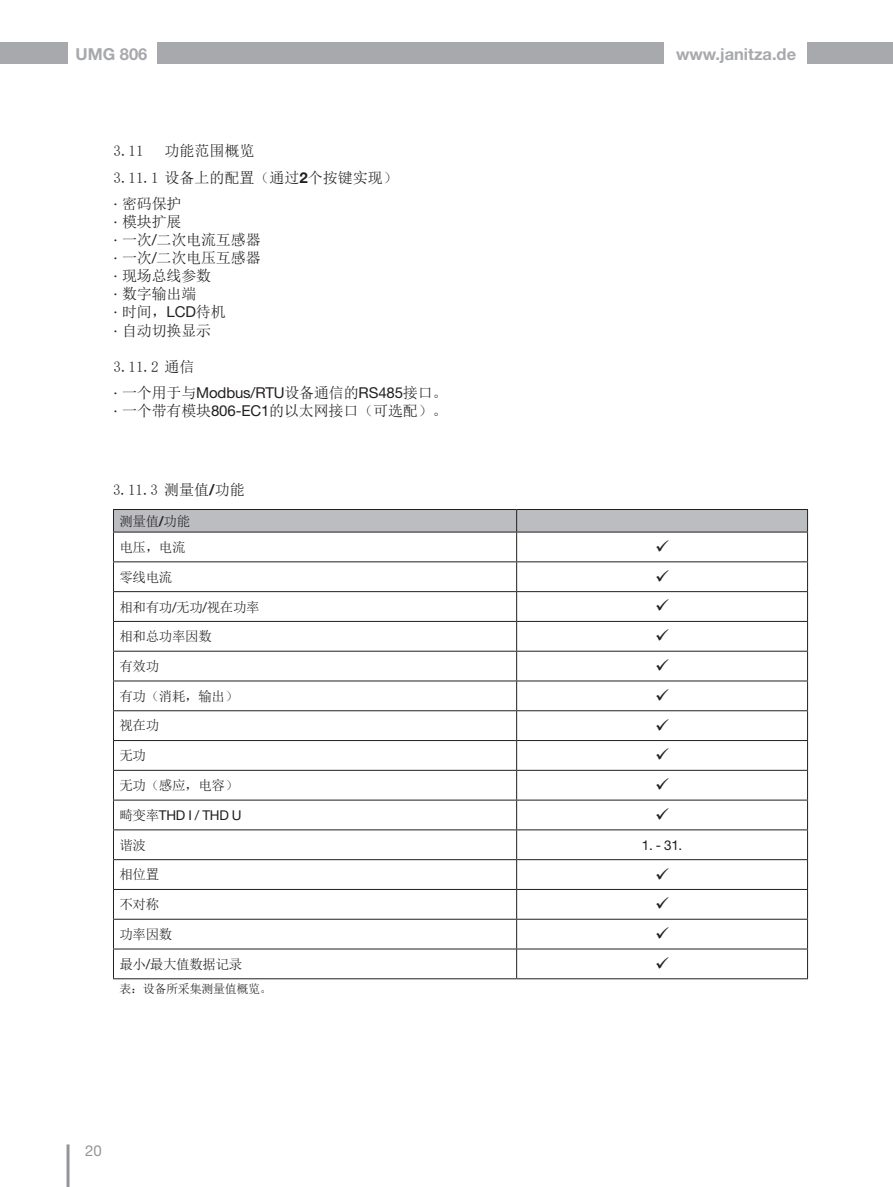
<style>
.page{position:relative;width:893px;height:1187px;background:#fff}
.page>*{position:absolute;margin:0;border:0;box-sizing:border-box;transform-origin:0 0}
.t1{font:700 16.5px "Helvetica Neue LT";color:#a8a9ad}
.t2{font:15px "Sim Sun";letter-spacing:-.01em;color:#231f20}
.t3{font:15px "Helvetica Neue LT";letter-spacing:-.01em;color:#231f20}
.t4{font:15px "Helvetica Neue LT";color:#939598}
._18_9pt_Tabellenzell{font:13.5px "Sim Sun";letter-spacing:-.025em;color:#231f20}
._18_9pt_Tabellenzell-2{font:13.5px "Helvetica Neue LT";letter-spacing:-.025em;color:#231f20}
._18_9pt_Tabellenkopf{font:13.5px "Sim Sun";color:#231f20}
._18_8pt_Tabfuss_u_Bi{font:12px "Sim Sun";letter-spacing:-.025em;color:#231f20}
.s1{font-family:"Helvetica Neue LT";font-weight:700}
.s2{font-family:"Helvetica Neue LT"}
.s3{font-family:"Sim Sun"}
</style>
<div class="page">
<hr style="left:67px;top:1144px;width:3px;height:42px;background:#939598">
<div style="left:0;top:43px;width:68px;height:21px;background:#a8a9ad"></div>
<div style="left:157px;top:43px;width:506px;height:21px;background:#a8a9ad"></div>
<div style="left:808px;top:43px;width:85px;height:21px;background:#a8a9ad"></div>
<hr style="left:113px;top:978px;width:404px;height:1px;background:#231f20">
<hr style="left:517px;top:978px;width:291px;height:1px;background:#231f20">
<svg style="left:113px;top:509px;width:695px;height:469px"></svg>
<p class="t1" style="left:76px;top:44px;width:73px">UMG 806</p>
<p class="t1" style="left:676px;top:44px;width:122px">www.janitza.de</p>
<p class="t2" style="left:114px;top:143px;width:31px">3.11</p>
<p class="t2" style="left:165px;top:143px;width:92px">功能范围概览</p>
<p class="t2" style="left:114px;top:170px;width:286px">3.11.1 设备上的配置（通过<span class="s1">2</span>个按键实现）</p>
<p class="t2" style="left:114px;top:196px;width:70px"><span class="s2">·</span> 密码保护</p>
<p class="t2" style="left:114px;top:214px;width:70px"><span class="s2">·</span> 模块扩展</p>
<p class="t2" style="left:114px;top:232px;width:149px"><span class="s2">·</span> 一次<span class="s2">/</span>二次电流互感器</p>
<p class="t2" style="left:114px;top:250px;width:149px"><span class="s2">·</span> 一次<span class="s2">/</span>二次电压互感器</p>
<p class="t2" style="left:114px;top:268px;width:99px"><span class="s2">·</span> 现场总线参数</p>
<p class="t2" style="left:114px;top:286px;width:84px"><span class="s2">·</span> 数字输出端</p>
<p class="t2" style="left:114px;top:304px;width:114px"><span class="s2">·</span> 时间，<span class="s2">LCD</span>待机</p>
<p class="t2" style="left:114px;top:322px;width:99px"><span class="s2">·</span> 自动切换显示</p>
<p class="t2" style="left:114px;top:358px;width:83px">3.11.2 通信</p>
<p class="t3" style="left:114px;top:384px;width:335px">· <span class="s3">一个用于与</span>Modbus/RTU<span class="s3">设备通信的</span>RS485<span class="s3">接口。</span></p>
<p class="t2" style="left:114px;top:403px;width:336px"><span class="s2">·</span> 一个带有模块<span class="s2">806-EC1</span>的以太网接口（可选配）。</p>
<p class="t2" style="left:113px;top:481px;width:133px">3.11.3 测量值<span class="s1">/</span>功能</p>
<p class="_18_9pt_Tabellenkopf" style="left:119px;top:514px;width:72px">测量值<span class="s1">/</span>功能</p>
<p class="_18_9pt_Tabellenzell" style="left:119px;top:540px;width:68px">电压，电流</p>
<p class="_18_9pt_Tabellenzell" style="left:119px;top:570px;width:54px">零线电流</p>
<p class="_18_9pt_Tabellenzell" style="left:119px;top:600px;width:142px">相和有功<span class="s2">/</span>无功<span class="s2">/</span>视在功率</p>
<p class="_18_9pt_Tabellenzell" style="left:119px;top:629px;width:94px">相和总功率因数</p>
<p class="_18_9pt_Tabellenzell" style="left:119px;top:659px;width:41px">有效功</p>
<p class="_18_9pt_Tabellenzell" style="left:119px;top:689px;width:120px">有功（消耗，输出）</p>
<p class="_18_9pt_Tabellenzell" style="left:119px;top:718px;width:41px">视在功</p>
<p class="_18_9pt_Tabellenzell" style="left:119px;top:748px;width:28px">无功</p>
<p class="_18_9pt_Tabellenzell" style="left:119px;top:778px;width:120px">无功（感应，电容）</p>
<p class="_18_9pt_Tabellenzell-2" style="left:119px;top:807px;width:124px"><span class="s3">畸变率</span>THD I / THD U</p>
<p class="_18_9pt_Tabellenzell" style="left:119px;top:838px;width:28px">谐波</p>
<p class="_18_9pt_Tabellenzell-2" style="left:642px;top:837px;width:42px">1. - 31.</p>
<p class="_18_9pt_Tabellenzell" style="left:119px;top:867px;width:41px">相位置</p>
<p class="_18_9pt_Tabellenzell" style="left:119px;top:897px;width:41px">不对称</p>
<p class="_18_9pt_Tabellenzell" style="left:119px;top:927px;width:54px">功率因数</p>
<p class="_18_9pt_Tabellenzell" style="left:119px;top:957px;width:124px">最小<span class="s2">/</span>最大值数据记录</p>
<p class="_18_8pt_Tabfuss_u_Bi" style="left:119px;top:982px;width:154px">表：设备所采集测量值概览。</p>
<p class="t4" style="left:85px;top:1141px;width:18px">20</p>
</div>
